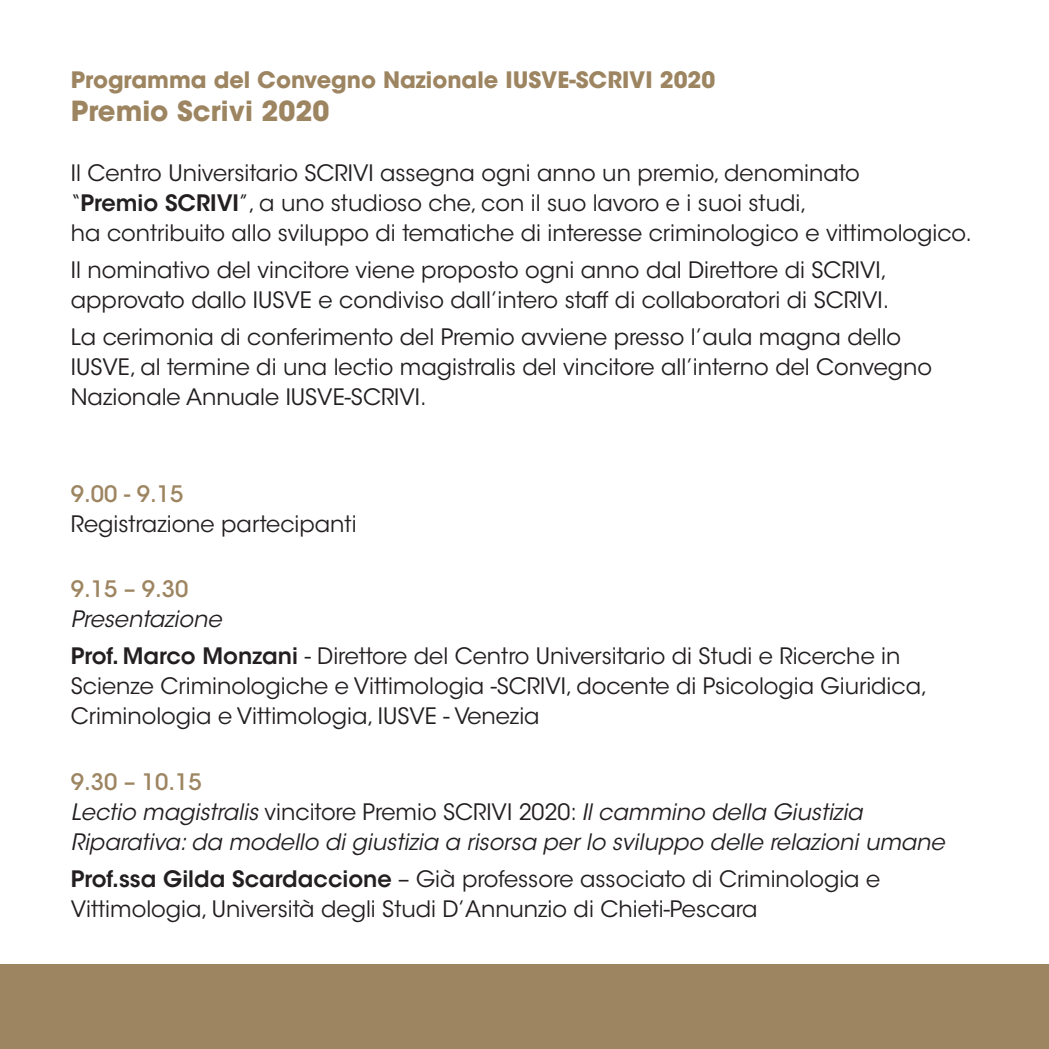
<style>
.page{position:relative;width:1049px;height:1049px;background:#fff}
.page>*{position:absolute;margin:0;border:0;box-sizing:border-box;transform-origin:0 0}
.Titoletti_Sezioni{font:700 27.5px "ITC Avant Garde Std";color:#9d8561}
.Testi{font:22.5px/30px "ITC Avant Garde Std";color:#231f20}
.Testi-2{font:italic 22.5px/30px "ITC Avant Garde Std";color:#231f20}
.Titoletti_Sezioni-2{font:700 22.5px "ITC Avant Garde Std";color:#9d8561}
.Testi_evidenziati{font:500 22.5px "ITC Avant Garde Std";color:#9d8561}
.s1{font-weight:600}
.s2{font-style:normal}
</style>
<div class="page">
<div style="left:0;top:964px;width:1049px;height:85px;background:#9d8561"></div>
<p class="Titoletti_Sezioni-2" style="left:71px;top:65px;width:646px">Programma del Convegno Nazionale IUSVE-SCRIVI 2020</p>
<p class="Titoletti_Sezioni" style="left:71px;top:93px;width:260px">Premio Scrivi 2020</p>
<p class="Testi" style="left:71px;top:158px;width:903px">Il Centro Universitario SCRIVI assegna ogni anno un premio, denominato<br>“<span class="s1">Premio SCRIVI</span>”, a uno studioso che, con il suo lavoro e i suoi studi,<br>ha contribuito allo sviluppo di tematiche di interesse criminologico e vittimologico.</p>
<p class="Testi" style="left:71px;top:255px;width:820px">Il nominativo del vincitore viene proposto ogni anno dal Direttore di SCRIVI, approvato dallo IUSVE e condiviso dall’intero staff di collaboratori di SCRIVI.</p>
<p class="Testi" style="left:71px;top:322px;width:863px">La cerimonia di conferimento del Premio avviene presso l’aula magna dello<br>IUSVE, al termine di una lectio magistralis del vincitore all’interno del Convegno<br>Nazionale Annuale IUSVE-SCRIVI.</p>
<p class="Testi_evidenziati" style="left:71px;top:480px;width:114px">9.00 - 9.15</p>
<p class="Testi" style="left:71px;top:509px;width:287px">Registrazione partecipanti</p>
<p class="Testi_evidenziati" style="left:71px;top:575px;width:119px">9.15 – 9.30</p>
<p class="Testi-2" style="left:71px;top:605px;width:152px">Presentazione</p>
<p class="Testi" style="left:71px;top:641px;width:858px"><span class="s1">Prof. Marco Monzani</span> - Direttore del Centro Universitario di Studi e Ricerche in<br>Scienze Criminologiche e Vittimologia -SCRIVI, docente di Psicologia Giuridica,<br>Criminologia e Vittimologia, IUSVE - Venezia</p>
<p class="Testi_evidenziati" style="left:71px;top:768px;width:132px">9.30 – 10.15</p>
<p class="Testi-2" style="left:71px;top:797px;width:875px">Lectio magistralis <span class="s2">vincitore Premio SCRIVI 2020:</span> Il cammino della Giustizia<br>Riparativa: da modello di giustizia a risorsa per lo sviluppo delle relazioni umane</p>
<p class="Testi" style="left:71px;top:864px;width:811px"><span class="s1">Prof.ssa Gilda Scardaccione</span> – Già professore associato di Criminologia e<br>Vittimologia, Università degli Studi D’Annunzio di Chieti-Pescara</p>
</div>
